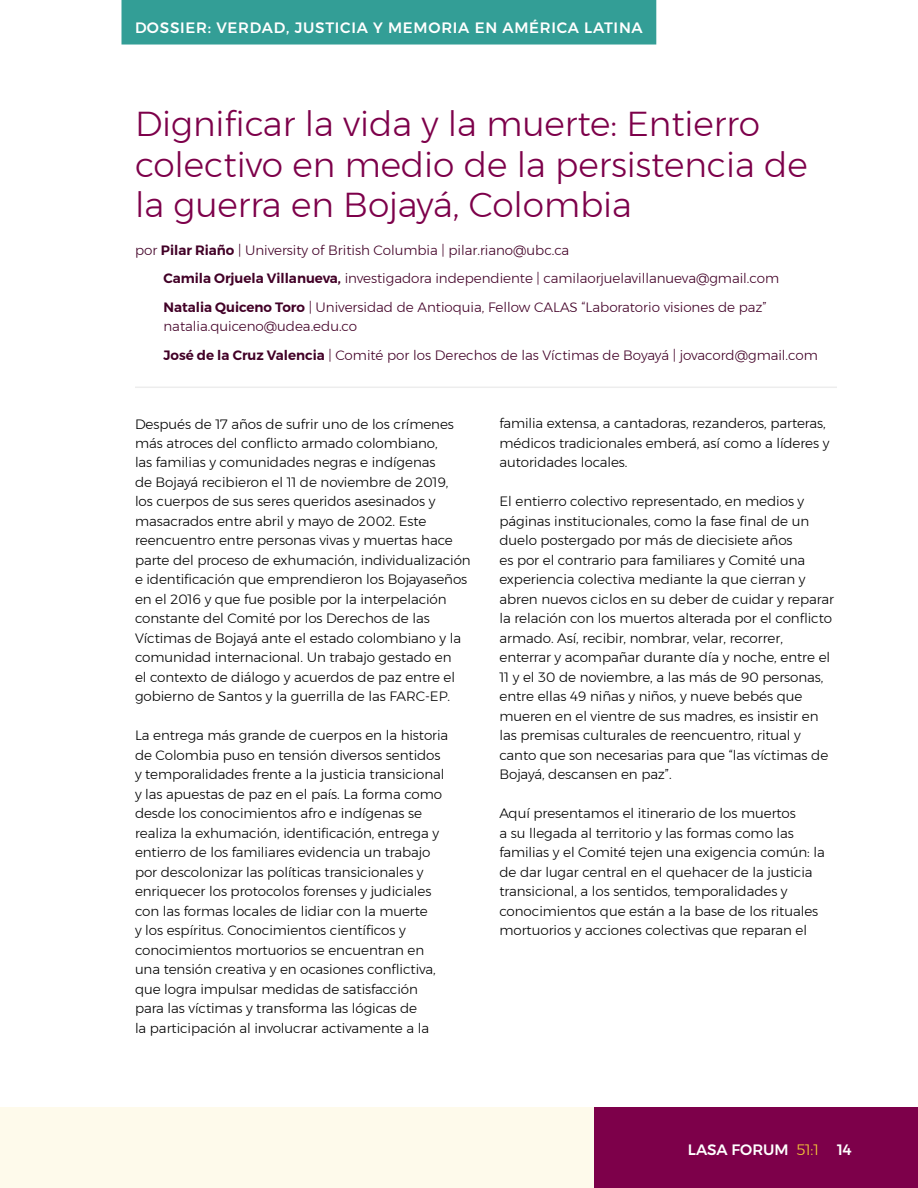
<style>
.page{position:relative;width:918px;height:1188px;background:#fff}
.page>*{position:absolute;margin:0;border:0;box-sizing:border-box;transform-origin:0 0}
.t1{font:300 34.5px/40.5px "Montserrat";color:#7d004a}
.t2{font:500 15px "Montserrat";letter-spacing:.05em;color:#fff}
.t3{font:500 15px "Montserrat";color:#fff}
.t4{font:300 13.5px/19.5px "Montserrat";letter-spacing:-.005em;color:#000}
.t5{font:300 13.5px/28.5px "Montserrat";color:#420027}
.s1{font-weight:600}
.s2{font-weight:300;color:#f7cd36}
</style>
<div class="page">
<div style="left:0;top:1107px;width:594px;height:81px;background:#fefaeb"></div>
<div style="left:594px;top:1107px;width:324px;height:81px;background:#7d004a"></div>
<div style="left:122px;top:0;width:534px;height:45px;background:#339e96"></div>
<hr style="left:135px;top:387px;width:702px;height:1px;background:#ededed">
<p class="t2" style="left:135px;top:15px;width:509px">DOSSIER: VERDAD, JUSTICIA Y MEMORIA EN AMÉRICA LATINA</p>
<h1 class="t1" style="left:135px;top:103px;width:674px">Dignificar la vida y la muerte: Entierro colectivo en medio de la persistencia de la guerra en Bojayá, Colombia</h1>
<p class="t5" style="left:163px;top:235px;width:617px;text-indent:-28px">por <span class="s1">Pilar Riaño</span> | University of British Columbia | pilar.riano@ubc.ca<br><span class="s1">Camila Orjuela Villanueva,</span> investigadora independiente | camilaorjuelavillanueva@gmail.com<br><span class="s1">Natalia Quiceno Toro</span> | Universidad de Antioquia, Fellow CALAS “Laboratorio visiones de paz”</p>
<p class="t5" style="left:163px;top:312px;width:656px">natalia.quiceno@udea.edu.co<br><span class="s1">José de la Cruz Valencia</span> | Comité por los Derechos de las Víctimas de Boyayá | jovacord@gmail.com</p>
<p class="t4" style="left:135px;top:414px;width:337px">Después de 17 años de sufrir uno de los crímenes más atroces del conflicto armado colombiano,<br>las familias y comunidades negras e indígenas<br>de Bojayá recibieron el 11 de noviembre de 2019,<br>los cuerpos de sus seres queridos asesinados y masacrados entre abril y mayo de 2002. Este reencuentro entre personas vivas y muertas hace parte del proceso de exhumación, individualización e identificación que emprendieron los Bojayaseños en el 2016 y que fue posible por la interpelación constante del Comité por los Derechos de las Víctimas de Bojayá ante el estado colombiano y la comunidad internacional. Un trabajo gestado en<br>el contexto de diálogo y acuerdos de paz entre el gobierno de Santos y la guerrilla de las FARC-EP.</p>
<p class="t4" style="left:135px;top:726px;width:315px">La entrega más grande de cuerpos en la historia de Colombia puso en tensión diversos sentidos y temporalidades frente a la justicia transicional y las apuestas de paz en el país. La forma como desde los conocimientos afro e indígenas se realiza la exhumación, identificación, entrega y entierro de los familiares evidencia un trabajo por descolonizar las políticas transicionales y enriquecer los protocolos forenses y judiciales con las formas locales de lidiar con la muerte<br>y los espíritus. Conocimientos científicos y conocimientos mortuorios se encuentran en una tensión creativa y en ocasiones conflictiva, que logra impulsar medidas de satisfacción para las víctimas y transforma las lógicas de<br>la participación al involucrar activamente a la</p>
<p class="t4" style="left:500px;top:414px;width:332px">familia extensa, a cantadoras, rezanderos, parteras, médicos tradicionales emberá, así como a líderes y autoridades locales.</p>
<p class="t4" style="left:500px;top:492px;width:336px">El entierro colectivo representado, en medios y páginas institucionales, como la fase final de un duelo postergado por más de diecisiete años<br>es por el contrario para familiares y Comité una experiencia colectiva mediante la que cierran y abren nuevos ciclos en su deber de cuidar y reparar la relación con los muertos alterada por el conflicto armado. Así, recibir, nombrar, velar, recorrer, enterrar y acompañar durante día y noche, entre el 11 y el 30 de noviembre, a las más de 90 personas, entre ellas 49 niñas y niños, y nueve bebés que mueren en el vientre de sus madres, es insistir en las premisas culturales de reencuentro, ritual y canto que son necesarias para que “las víctimas de Bojayá, descansen en paz”.</p>
<p class="t4" style="left:500px;top:803px;width:327px">Aquí presentamos el itinerario de los muertos<br>a su llegada al territorio y las formas como las familias y el Comité tejen una exigencia común: la de dar lugar central en el quehacer de la justicia transicional, a los sentidos, temporalidades y conocimientos que están a la base de los rituales mortuorios y acciones colectivas que reparan el</p>
<p class="t3" style="left:688px;top:1138px;width:165px">LASA FORUM <span class="s2">51:1</span> 14</p>
</div>
